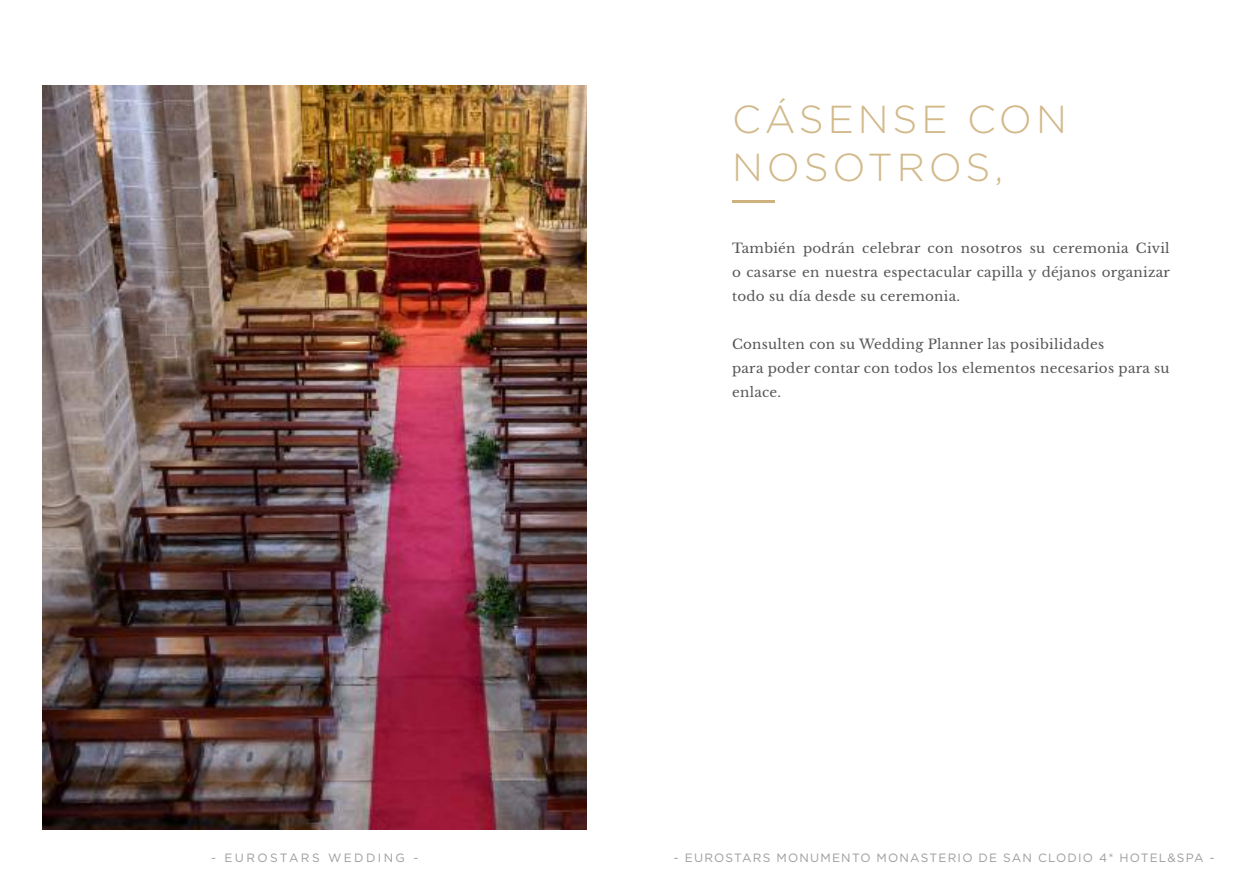
<style>
.page{position:relative;width:1259px;height:893px;background:#fff}
.page>*{position:absolute;margin:0;border:0;box-sizing:border-box;transform-origin:0 0}
.t1{font:300 39px/48px "Gotham";letter-spacing:.1em;color:#d2b98a}
.t2{font:13.5px/24px "Libre Baskerville";letter-spacing:.02em;color:#575656;text-align:justify}
.t3{font:12px "Gotham";letter-spacing:.1em;color:#9d9c9c}
.t4{font:12px "Gotham";letter-spacing:.2em;color:#9d9c9c}
</style>
<div class="page">
<img style="left:43px;top:85px;width:544px;height:744px">
<hr style="left:732px;top:200px;width:42px;height:3px;background:#cdb27d">
<h1 class="t1" style="left:732px;top:94px;width:336px">CÁSENSE CON<br>NOSOTROS,</h1>
<p class="t2" style="left:732px;top:236px;width:439px">También podrán celebrar con nosotros su ceremonia Civil o casarse en nuestra espectacular capilla y déjanos organizar todo su día desde su ceremonia.</p>
<p class="t2" style="left:732px;top:332px;width:439px;text-align:left">Consulten con su Wedding Planner las posibilidades<br>para poder contar con todos los elementos necesarios para su enlace.</p>
<p class="t4" style="left:211px;top:850px;width:209px">- EUROSTARS WEDDING -</p>
<p class="t3" style="left:674px;top:850px;width:542px">- EUROSTARS MONUMENTO MONASTERIO DE SAN CLODIO 4* HOTEL&amp;SPA -</p>
</div>
